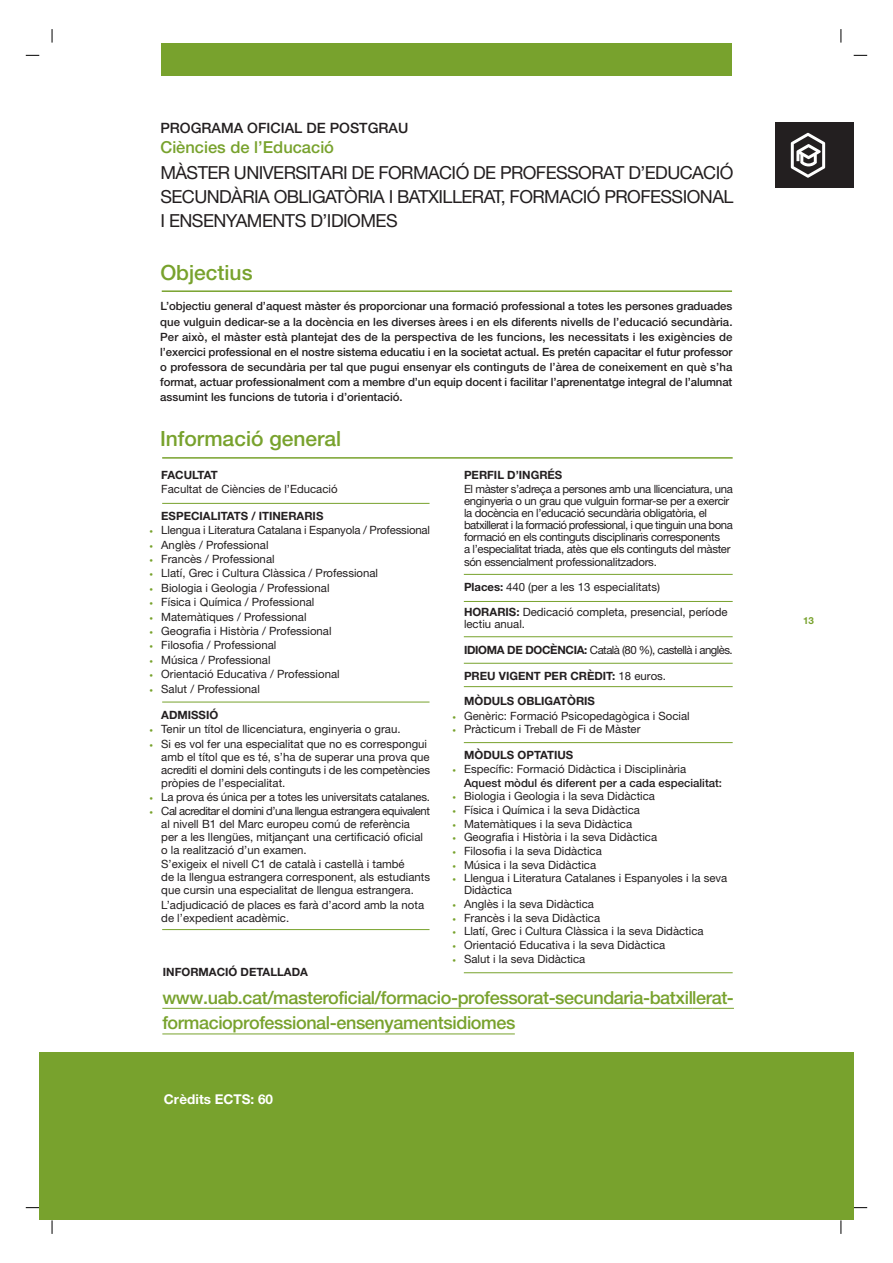
<style>
.page{position:relative;width:893px;height:1263px;background:#fff}
.page>*{position:absolute;margin:0;border:0;box-sizing:border-box;transform-origin:0 0}
.t1{font:500 21px "Helvetica Neue";color:#78a22d}
.t2{font:18px/24px "Helvetica Neue";letter-spacing:-.03em;color:#231f20;text-align:justify}
.t3{font:500 18px/25.7px "Helvetica Neue";letter-spacing:-.02em;color:#78a22d}
.t4{font:500 16.5px "Helvetica Neue";color:#78a22d}
.t5{font:500 14.25px "Helvetica Neue";color:#231f20}
.t6{font:700 13.5px "Helvetica Neue";color:#fff}
.t7{font:11.4px/12.9px "Helvetica Neue";color:#231f20}
.t8{font:500 11.4px/15.1px "Helvetica Neue";color:#231f20;text-align:justify}
.t9{font:11.4px/12.1px "Helvetica Neue";letter-spacing:-.03em;color:#231f20}
.t10{font:700 11.4px "Helvetica Neue";color:#231f20}
.t11{font:11.4px "Helvetica Neue";letter-spacing:-.02em;color:#231f20}
.t12{font:11.4px "Helvetica Neue";letter-spacing:-.045em;color:#231f20}
.t13{font:700 11.4px "Helvetica Neue";letter-spacing:-.055em;color:#231f20}
.t14{font:700 9.75px "Helvetica Neue";color:#78a22d}
.s1{font-weight:700}
.s2{font-weight:400}
.s3{font-family:"Univers";font-weight:300;font-stretch:condensed;font-size:7.2px;color:#78a22d}
</style>
<div class="page">
<svg style="left:26px;top:1207px;width:13px;height:1px"></svg>
<svg style="left:52px;top:1220px;width:1px;height:14px"></svg>
<svg style="left:26px;top:55px;width:13px;height:1px"></svg>
<svg style="left:52px;top:29px;width:1px;height:14px"></svg>
<svg style="left:854px;top:55px;width:13px;height:1px"></svg>
<svg style="left:841px;top:29px;width:1px;height:14px"></svg>
<svg style="left:854px;top:1207px;width:13px;height:1px"></svg>
<svg style="left:841px;top:1220px;width:1px;height:14px"></svg>
<div style="left:161px;top:43px;width:571px;height:32px;background:#78a22d"></div>
<hr style="left:162px;top:1008px;width:531px;height:1px;background:#78a22d">
<hr style="left:693px;top:1008px;width:41px;height:1px;background:#78a22d">
<hr style="left:162px;top:1034px;width:353px;height:1px;background:#78a22d">
<div style="left:39px;top:1053px;width:815px;height:167px;background:#78a22d"></div>
<hr style="left:162px;top:290px;width:570px;height:2px;background:#78a22d">
<hr style="left:162px;top:457px;width:571px;height:2px;background:#78a22d">
<hr style="left:162px;top:503px;width:267px;height:1px;background:#78a22d">
<hr style="left:162px;top:702px;width:267px;height:1px;background:#78a22d">
<hr style="left:464px;top:574px;width:269px;height:1px;background:#78a22d">
<hr style="left:162px;top:929px;width:267px;height:1px;background:#78a22d">
<hr style="left:464px;top:601px;width:269px;height:1px;background:#78a22d">
<hr style="left:464px;top:636px;width:269px;height:1px;background:#78a22d">
<hr style="left:464px;top:663px;width:269px;height:1px;background:#78a22d">
<hr style="left:464px;top:686px;width:269px;height:1px;background:#78a22d">
<hr style="left:464px;top:742px;width:269px;height:1px;background:#78a22d">
<hr style="left:464px;top:972px;width:269px;height:1px;background:#78a22d">
<div style="left:775px;top:122px;width:79px;height:66px;background:#231f20"></div>
<svg style="left:791px;top:133px;width:34px;height:45px"></svg>
<p class="t5" style="left:160px;top:122px;width:249px">PROGRAMA OFICIAL DE POSTGRAU</p>
<h3 class="t4" style="left:160px;top:142px;width:175px">Ciències de l’Educació</h3>
<h2 class="t2" style="left:160px;top:163px;width:574px">MÀSTER UNIVERSITARI DE FORMACIÓ DE PROFESSORAT D’EDUCACIÓ SECUNDÀRIA OBLIGATÒRIA I BATXILLERAT, FORMACIÓ PROFESSIONAL I ENSENYAMENTS D’IDIOMES</h2>
<h1 class="t1" style="left:160px;top:265px;width:94px">Objectius</h1>
<p class="t8" style="left:160px;top:300px;width:574px">L’objectiu general d’aquest màster és proporcionar una formació professional a totes les persones graduades que vulguin dedicar-se a la docència en les diverses àrees i en els diferents nivells de l’educació secundària.<br>Per això, el màster està plantejat des de la perspectiva de les funcions, les necessitats i les exigències de l’exercici professional en el nostre sistema educatiu i en la societat actual. Es pretén capacitar el futur professor o professora de secundària per tal que pugui ensenyar els continguts de l’àrea de coneixement en què s’ha format, actuar professionalment com a membre d’un equip docent i facilitar l’aprenentatge integral de l’alumnat assumint les funcions de tutoria i d’orientació.</p>
<h1 class="t1" style="left:160px;top:431px;width:183px">Informació general</h1>
<p class="t10" style="left:464px;top:471px;width:100px">PERFIL D’INGRÉS</p>
<p class="t9" style="left:464px;top:484px;width:270px">El màster s’adreça a persones amb una llicenciatura, una enginyeria o un grau que vulguin formar-se per a exercir la docència en l’educació secundària obligatòria, el batxillerat i la formació professional, i que tinguin una bona formació en els continguts disciplinaris corresponents<br>a l’especialitat triada, atès que els continguts del màster són essencialment professionalitzadors.</p>
<p class="t7" style="left:464px;top:576px;width:265px;line-height:24.9px"><span class="s1">Places:</span> 440 (per a les 13 especialitats)<br><span class="s1">HORARIS:</span> Dedicació completa, presencial, període</p>
<p class="t7" style="left:464px;top:619px;width:63px">lectiu anual.</p>
<p class="t12" style="left:464px;top:646px;width:270px"><span class="s1">IDIOMA DE DOCÈNCIA:</span> Català (80 %), castellà i anglès.</p>
<p class="t10" style="left:464px;top:671px;width:204px">PREU VIGENT PER CRÈDIT: <span class="s2">18 euros.</span></p>
<p class="t10" style="left:464px;top:697px;width:132px">MÒDULS OBLIGATÒRIS</p>
<p class="t7" style="left:452px;top:710px;width:239px"><span class="s3">•</span> Genèric: Formació Psicopedagògica i Social</p>
<p class="t7" style="left:452px;top:724px;width:190px"><span class="s3">•</span> Pràcticum i Treball de Fi de Màster</p>
<p class="t10" style="left:464px;top:751px;width:111px">MÒDULS OPTATIUS</p>
<p class="t8" style="left:464px;top:763px;width:260px;line-height:13.6px;text-indent:-12px"><span class="s3">•</span> <span class="s2">Específic: Formació Didàctica i Disciplinària<br></span>Aquest mòdul és diferent per a cada especialitat:</p>
<p class="t7" style="left:452px;top:791px;width:205px"><span class="s3">•</span> Biologia i Geologia i la seva Didàctica</p>
<p class="t7" style="left:452px;top:805px;width:189px"><span class="s3">•</span> Física i Química i la seva Didàctica</p>
<p class="t7" style="left:452px;top:818px;width:182px"><span class="s3">•</span> Matemàtiques i la seva Didàctica</p>
<p class="t7" style="left:452px;top:832px;width:207px"><span class="s3">•</span> Geografia i Història i la seva Didàctica</p>
<p class="t7" style="left:452px;top:846px;width:151px"><span class="s3">•</span> Filosofia i la seva Didàctica</p>
<p class="t7" style="left:452px;top:859px;width:146px"><span class="s3">•</span> Música i la seva Didàctica</p>
<p class="t7" style="left:464px;top:873px;width:265px;line-height:12.1px;text-indent:-12px"><span class="s3">•</span> Llengua i Literatura Catalanes i Espanyoles i la seva<br>Didàctica</p>
<p class="t7" style="left:452px;top:899px;width:144px"><span class="s3">•</span> Anglès i la seva Didàctica</p>
<p class="t7" style="left:452px;top:912px;width:150px"><span class="s3">•</span> Francès i la seva Didàctica</p>
<p class="t7" style="left:452px;top:926px;width:253px"><span class="s3">•</span> Llatí, Grec i Cultura Clàssica i la seva Didàctica</p>
<p class="t7" style="left:452px;top:940px;width:215px"><span class="s3">•</span> Orientació Educativa i la seva Didàctica</p>
<p class="t7" style="left:452px;top:953px;width:135px"><span class="s3">•</span> Salut i la seva Didàctica</p>
<h2 class="t3" style="left:162px;top:986px;width:573px">www.uab.cat/masteroficial/formacio-professorat-secundaria-batxillerat&shy;formacioprofessional-ensenyamentsidiomes</h2>
<p class="t13" style="left:161px;top:471px;width:58px">FACULTAT</p>
<p class="t7" style="left:161px;top:484px;width:178px">Facultat de Ciències de l’Educació</p>
<p class="t10" style="left:161px;top:512px;width:164px">ESPECIALITATS / ITINERARIS</p>
<p class="t7" style="left:149px;top:525px;width:282px"><span class="s3">•</span> Llengua i Literatura Catalana i Espanyola / Professional</p>
<p class="t7" style="left:149px;top:539px;width:121px"><span class="s3">•</span> Anglès / Professional</p>
<p class="t7" style="left:149px;top:554px;width:127px"><span class="s3">•</span> Francès / Professional</p>
<p class="t7" style="left:149px;top:568px;width:230px"><span class="s3">•</span> Llatí, Grec i Cultura Clàssica / Professional</p>
<p class="t7" style="left:149px;top:582px;width:182px"><span class="s3">•</span> Biologia i Geologia / Professional</p>
<p class="t7" style="left:149px;top:597px;width:167px"><span class="s3">•</span> Física i Química / Professional</p>
<p class="t7" style="left:149px;top:611px;width:159px"><span class="s3">•</span> Matemàtiques / Professional</p>
<p class="t7" style="left:149px;top:626px;width:184px"><span class="s3">•</span> Geografia i Història / Professional</p>
<p class="t7" style="left:149px;top:640px;width:129px"><span class="s3">•</span> Filosofia / Professional</p>
<p class="t7" style="left:149px;top:654px;width:123px"><span class="s3">•</span> Música / Professional</p>
<p class="t7" style="left:149px;top:669px;width:192px"><span class="s3">•</span> Orientació Educativa / Professional</p>
<p class="t7" style="left:149px;top:683px;width:112px"><span class="s3">•</span> Salut / Professional</p>
<p class="t10" style="left:161px;top:711px;width:58px">ADMISSIÓ</p>
<p class="t7" style="left:149px;top:724px;width:253px"><span class="s3">•</span> Tenir un títol de llicenciatura, enginyeria o grau.</p>
<p class="t7" style="left:161px;top:738px;width:270px;text-indent:-12px"><span class="s3">•</span> Si es vol fer una especialitat que no es correspongui amb el títol que es té, s’ha de superar una prova que acrediti el domini dels continguts i de les competències pròpies de l’especialitat.</p>
<p class="t11" style="left:149px;top:793px;width:282px"><span class="s3">•</span> La prova és única per a totes les universitats catalanes.</p>
<p class="t7" style="left:161px;top:806px;width:270px;text-indent:-12px"><span class="s3">•</span> Cal acreditar el domini d’una llengua estrangera equivalent al nivell B1 del Marc europeu comú de referència<br>per a les llengües, mitjançant una certificació oficial o la realització d’un examen.</p>
<p class="t7" style="left:161px;top:859px;width:270px">S’exigeix el nivell C1 de català i castellà i també<br>de la llengua estrangera corresponent, als estudiants que cursin una especialitat de llengua estrangera.</p>
<p class="t7" style="left:161px;top:899px;width:264px">L’adjudicació de places es farà d’acord amb la nota de l’expedient acadèmic.</p>
<p class="t10" style="left:163px;top:967px;width:147px">INFORMACIÓ DETALLADA</p>
<p class="t6" style="left:164px;top:1094px;width:111px">Crèdits ECTS: 60</p>
<p class="t14" style="left:803px;top:617px;width:12px">13</p>
</div>
